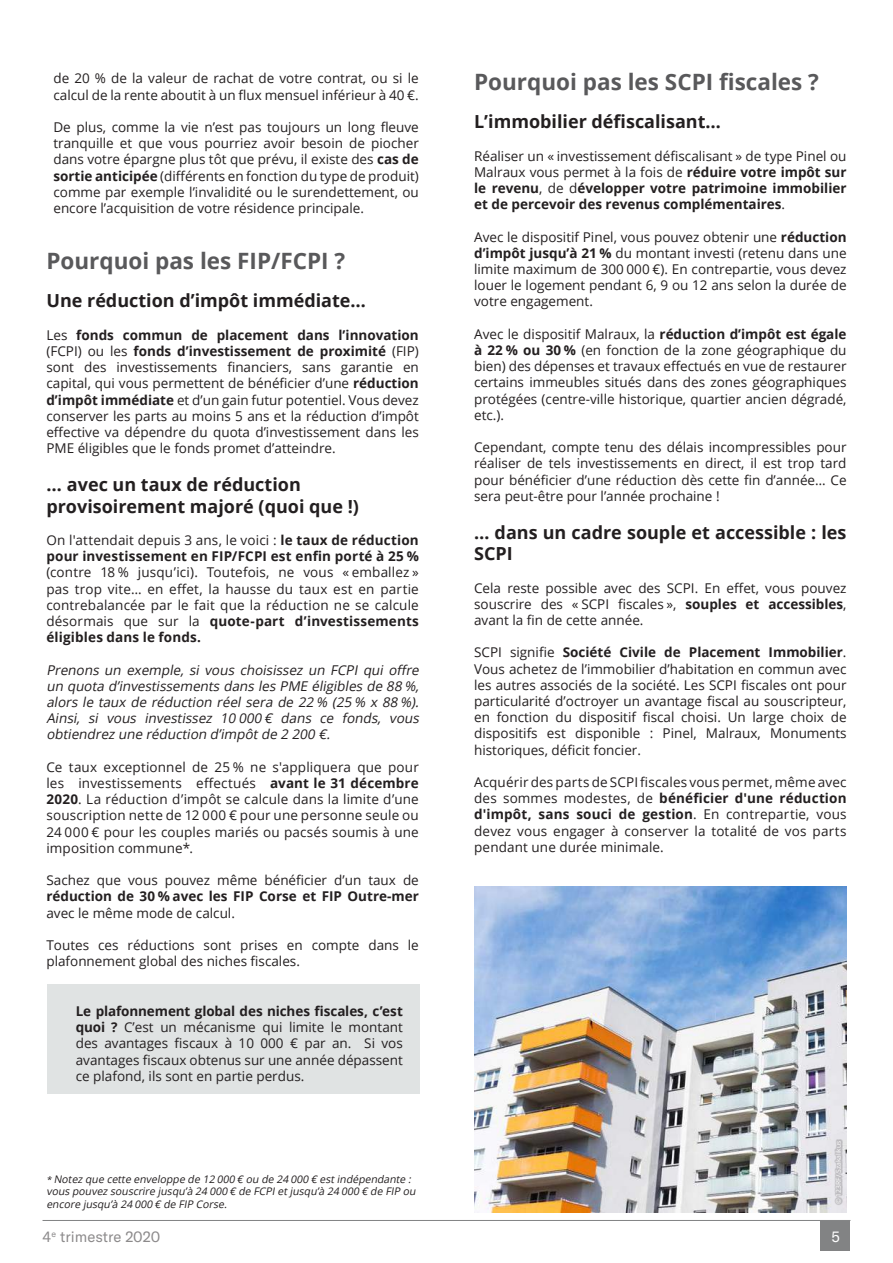
<style>
.page{position:relative;width:893px;height:1263px;background:#fff}
.page>*{position:absolute;margin:0;border:0;box-sizing:border-box;transform-origin:0 0}
.t1{font:700 22.5px "Open Sans";color:#59595b}
.t2{font:700 18px/21.6px "Open Sans";color:#231f20}
.t3{font:15px "GT America";color:#8c8a8b}
.t4{font:15px "GT America";color:#fff}
.t5{font:13.5px/16.2px "Open Sans";color:#231f20;text-align:justify}
.t6{font:700 13.5px/16.2px "Open Sans";color:#231f20}
.t7{font:italic 13.5px/16.2px "Open Sans";color:#231f20;text-align:justify}
.t8{font:italic 10.5px/12.6px "Open Sans";color:#231f20}
.t9{font:6.75px "Open Sans";color:#fff}
.s1{font-weight:700}
.s2{font-weight:400}
.s3{font-size:9px}
</style>
<div class="page">
<div style="left:820px;top:1221px;width:30px;height:29px;background:#828384"></div>
<hr style="left:43px;top:1220px;width:807px;height:1px;background:#828384">
<img style="left:474px;top:887px;width:372px;height:325px">
<div style="left:47px;top:984px;width:373px;height:110px;background:#e0e3e3"></div>
<div style="left:834px;top:1139px;width:9px;height:67px;background:#231f20;opacity:.21"></div>
<p class="t5" style="left:53px;top:70px;width:367px">de 20 % de la valeur de rachat de votre contrat, ou si le calcul de la rente aboutit à un flux mensuel inférieur à 40 €.</p>
<p class="t5" style="left:53px;top:119px;width:367px">De plus, comme la vie n’est pas toujours un long fleuve tranquille et que vous pourriez avoir besoin de piocher dans votre épargne plus tôt que prévu, il existe des <span class="s1">cas de sortie anticipée</span> (différents en fonction du type de produit) comme par exemple l’invalidité ou le surendettement, ou encore l’acquisition de votre résidence principale.</p>
<h1 class="t1" style="left:46px;top:245px;width:300px">Pourquoi pas les FIP/FCPI ?</h1>
<h2 class="t2" style="left:46px;top:289px;width:321px">Une réduction d’impôt immédiate…</h2>
<p class="t5" style="left:46px;top:326px;width:374px">Les <span class="s1">fonds commun de placement dans l’innovation </span>(FCPI) ou les <span class="s1">fonds d’investissement de proximité</span> (FIP) sont des investissements financiers, sans garantie en capital, qui vous permettent de bénéficier d’une <span class="s1">réduction d’impôt immédiate</span> et d’un gain futur potentiel. Vous devez conserver les parts au moins 5 ans et la réduction d’impôt effective va dépendre du quota d’investissement dans les PME éligibles que le fonds promet d’atteindre.</p>
<h2 class="t2" style="left:46px;top:473px;width:314px">… avec un taux de réduction provisoirement majoré (quoi que !)</h2>
<p class="t6" style="left:46px;top:532px;width:374px"><span class="s2">On l'attendait depuis 3 ans, le voici :</span> le taux de réduction pour investissement en FIP/FCPI est enfin porté à 25 %</p>
<p class="t5" style="left:46px;top:564px;width:374px">(contre 18 % jusqu’ici). Toutefois, ne vous « emballez » pas trop vite… en effet, la hausse du taux est en partie contrebalancée par le fait que la réduction ne se calcule désormais que sur la <span class="s1">quote-part d’investissements éligibles dans le fonds.</span></p>
<p class="t7" style="left:46px;top:661px;width:377px">Prenons un exemple, si vous choisissez un FCPI qui offre un quota d’investissements dans les PME éligibles de 88 %, alors le taux de réduction réel sera de 22 % (25 % x 88 %).<br>Ainsi, si vous investissez 10 000 € dans ce fonds, vous obtiendrez une réduction d’impôtde 2 200 €.</p>
<p class="t5" style="left:46px;top:758px;width:374px">Ce taux exceptionnel de 25 % ne s'appliquera que pour les investissements effectués <span class="s1">avant le 31 décembre 2020</span>. La réduction d’impôt se calcule dans la limite d’une souscription nette de 12 000 € pour une personne seule ou 24 000 € pour les couples mariés ou pacsés soumis à une imposition commune*.</p>
<p class="t5" style="left:46px;top:872px;width:374px">Sachez que vous pouvez même bénéficier d’un taux de</p>
<p class="t6" style="left:46px;top:888px;width:374px">réduction de 30 % avec les FIP Corse et FIP Outre-mer</p>
<p class="t5" style="left:46px;top:904px;width:190px">avec le même mode de calcul.</p>
<p class="t5" style="left:46px;top:937px;width:374px">Toutes ces réductions sont prises en compte dans le plafonnement global des niches fiscales.</p>
<p class="t5" style="left:76px;top:1003px;width:329px"><span class="s1">Le plafonnement global des niches fiscales, c’est quoi ?</span> C’est un mécanisme qui limite le montant des avantages fiscaux à 10 000 € par an. Si vos avantages fiscaux obtenus sur une année dépassent ce plafond, ils sont en partie perdus.</p>
<p class="t8" style="left:46px;top:1172px;width:373px"><span class="s3">*</span> Notez que cette enveloppe de 12 000 € ou de 24 000 € estindépendante : vous pouvez souscrire jusqu’à 24 000 € de FCPIetjusqu’à 24 000 € de FIP ou encore jusqu’à 24 000 € de FIP Corse.</p>
<h1 class="t1" style="left:474px;top:66px;width:346px">Pourquoi pas les SCPI fiscales ?</h1>
<h2 class="t2" style="left:474px;top:110px;width:248px">L’immobilier défiscalisant…</h2>
<p class="t6" style="left:474px;top:147px;width:374px;text-align:justify"><span class="s2">Réaliser un « investissement défiscalisant » de type Pinel ou Malraux vous permet à la fois de</span> réduire votre impôt sur le revenu<span class="s2">, de d</span>évelopper votre patrimoine immobilier et de percevoir des revenus complémentaires<span class="s2">.</span></p>
<p class="t5" style="left:474px;top:228px;width:374px">Avec le dispositif Pinel, vous pouvez obtenir une <span class="s1">réduction d’impôt jusqu’à 21 %</span> du montant investi (retenu dans une limite maximum de 300 000 €). En contrepartie, vous devez louer le logement pendant 6, 9 ou 12 ans selon la durée de votre engagement.</p>
<p class="t5" style="left:474px;top:325px;width:374px">Avec le dispositif Malraux, la <span class="s1">réduction d’impôt est égale à 22 % ou 30 %</span> (en fonction de la zone géographique du bien) des dépenses et travaux effectués en vue de restaurer certains immeubles situés dans des zones géographiques protégées (centre-ville historique, quartier ancien dégradé, etc.).</p>
<p class="t5" style="left:474px;top:439px;width:374px">Cependant, compte tenu des délais incompressibles pour réaliser de tels investissements en direct, il est trop tard pour bénéficier d’une réduction dès cette fin d’année… Ce sera peut-être pour l’année prochaine !</p>
<h2 class="t2" style="left:474px;top:521px;width:374px">… dans un cadre souple et accessible : les<br>SCPI</h2>
<p class="t5" style="left:474px;top:579px;width:374px">Cela reste possible avec des SCPI. En effet, vous pouvez souscrire des « SCPI fiscales », <span class="s1">souples et accessibles</span>, avant la fin de cette année.</p>
<p class="t5" style="left:474px;top:644px;width:374px">SCPI signifie <span class="s1">Société Civile de Placement Immobilier</span>.<br>Vous achetez de l’immobilier d’habitation en commun avec les autres associés de la société. Les SCPI fiscales ont pour particularité d’octroyer un avantage fiscal au souscripteur, en fonction du dispositif fiscal choisi. Un large choix de dispositifs est disponible : Pinel, Malraux, Monuments historiques, déficit foncier.</p>
<p class="t5" style="left:474px;top:774px;width:374px">Acquérir des parts de SCPI fiscales vous permet, même avec des sommes modestes, de <span class="s1">bénéficier d'une réduction d'impôt, sans souci de gestion</span>. En contrepartie, vous devez vous engager à conserver la totalité de vos parts pendant une durée minimale.</p>
<p class="t9" style="left:834px;top:1204px;width:65px;rotate:-90deg">© 123RF/ Szakalikus</p>
<p class="t3" style="left:43px;top:1228px;width:119px">4<sup>e</sup> trimestre 2020</p>
<p class="t4" style="left:831px;top:1227px;width:10px">5</p>
</div>
